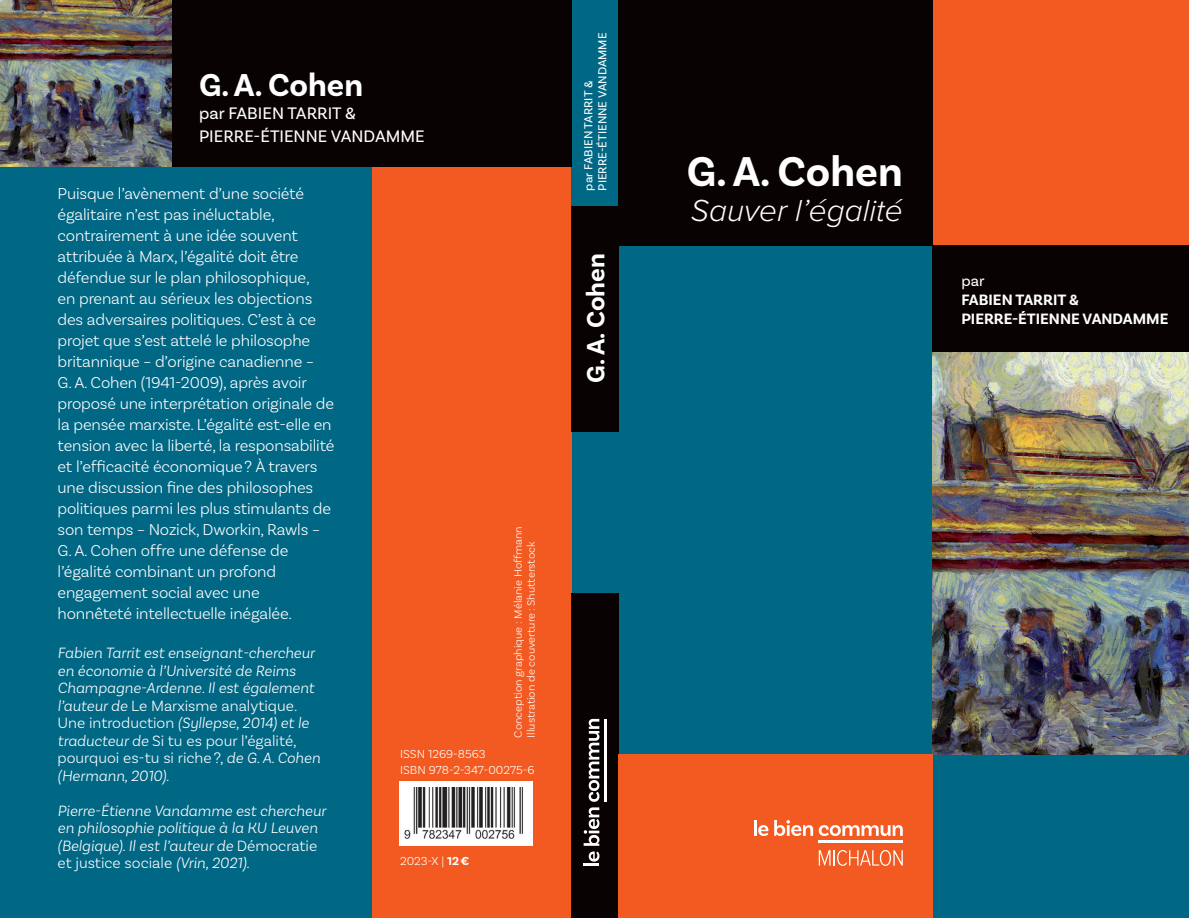
<style>
.page{position:relative;width:1189px;height:918px;background:#fff}
.page>*{position:absolute;margin:0;border:0;box-sizing:border-box;transform-origin:0 0}
.t1{font:700 43.75px "Basic Sans";color:#fff}
.t2{font:700 33.25px "Basic Sans";color:#fff}
.t3{font:italic 300 31.5px "Proxima Nova";color:#fff}
.t4{font:700 26.25px "Basic Sans";color:#fff}
.t5{font:17.5px/22.8px "Basic Sans";color:#fff}
.t6{font:300 16.62px/21px "Basic Sans";letter-spacing:-.01em;color:#fff}
.t7{font:italic 300 15.75px/17.5px "Basic Sans";color:#fff}
.t8{font:700 15.75px/19.2px "Basic Sans";color:#fff}
.t9{font:15.75px "Basic Sans";color:#fff}
.t10{font:300 12.25px/15.8px "Basic Sans";color:#fff}
.t11{font:12.25px/14px "Basic Sans";color:#fff}
.t12{font:300 11.38px/13.1px "Basic Sans";color:#fff}
.s1{font-style:normal}
.s2{font-weight:700}
</style>
<div class="page">
<div style="left:0;top:167px;width:1188px;height:751px;background:#006785"></div>
<div style="left:371px;top:0;width:200px;height:918px;background:#f25a21"></div>
<div style="left:571px;top:205px;width:47px;height:227px;background:#080302"></div>
<div style="left:571px;top:593px;width:47px;height:325px;background:#080302"></div>
<div style="left:571px;top:0;width:47px;height:205px;background:#006785"></div>
<hr style="left:583px;top:863px;width:16px;height:3px;background:#fff">
<svg style="left:583px;top:719px;width:16px;height:142px"></svg>
<hr style="left:603px;top:719px;width:3px;height:83px;background:#fff">
<img style="left:0;top:0;width:172px;height:167px">
<div style="left:172px;top:0;width:399px;height:167px;background:#080302"></div>
<div style="left:399px;top:781px;width:133px;height:64px;background:#fff"></div>
<img style="left:404px;top:787px;width:119px;height:52px">
<div style="left:932px;top:0;width:256px;height:260px;background:#f25a21"></div>
<div style="left:618px;top:754px;width:314px;height:164px;background:#f25a21"></div>
<div style="left:618px;top:0;width:314px;height:246px;background:#080302"></div>
<img style="left:932px;top:352px;width:256px;height:402px">
<div style="left:932px;top:246px;width:256px;height:106px;background:#080302"></div>
<svg style="left:818px;top:850px;width:84px;height:16px"></svg>
<hr style="left:753px;top:820px;width:3px;height:16px;background:#fff">
<svg style="left:758px;top:825px;width:10px;height:11px"></svg>
<svg style="left:774px;top:820px;width:38px;height:16px"></svg>
<svg style="left:818px;top:825px;width:84px;height:11px"></svg>
<hr style="left:818px;top:840px;width:84px;height:3px;background:#fff">
<h2 class="t2" style="left:199px;top:65px;width:165px">G. A. Cohen</h2>
<p class="t5" style="left:199px;top:102px;width:227px">par FABIEN TARRIT &amp;<br>PIERRE-ÉTIENNE VANDAMME</p>
<p class="t6" style="left:58px;top:182px;width:278px">Puisque l’avènement d’une société égalitaire n’est pas inéluctable, contrairement à une idée souvent attribuée à Marx, l’égalité doit être défendue sur le plan philosophique,<br>en prenant au sérieux les objections des adversaires politiques. C’est à ce projet que s’est attelé le philosophe britannique – d’origine canadienne –<br>G. A. Cohen (1941-2009), après avoir proposé une interprétation originale de la pensée marxiste. L’égalité est-elle en tension avec la liberté, la responsabilité et l’efficacité économique? À travers une discussion fine des philosophes politiques parmi les plus stimulants de son temps – Nozick, Dworkin, Rawls – G. A. Cohen offre une défense de l’égalité combinant un profond engagement social avec une honnêteté intellectuelle inégalée.</p>
<p class="t7" style="left:58px;top:644px;width:264px">Fabien Tarrit est enseignant-chercheur en économie à l’Université de Reims Champagne-Ardenne. Il est également l’auteur de <span class="s1">Le Marxisme analytique.<br>Une introduction</span> (Syllepse, 2014) et le traducteur de <span class="s1">Si tu es pour l’égalité, pourquoi es-tu si riche?,</span> de G. A. Cohen (Hermann, 2010).</p>
<p class="t7" style="left:58px;top:801px;width:270px">Pierre-Étienne Vandamme est chercheur en philosophie politique à la KU Leuven (Belgique). Il est l’auteur de <span class="s1">Démocratie et justice sociale</span> (Vrin, 2021).</p>
<p class="t12" style="left:511px;top:737px;width:213px;rotate:-90deg">Conception graphique : Mélanie Hoffmann<br>Illustration de couverture: Shutterstock</p>
<p class="t10" style="left:400px;top:746px;width:136px">ISSN 1269-8563<br>ISBN 978-2-347-00275-6</p>
<p class="t10" style="left:400px;top:852px;width:71px">2023-X | <span class="s2">12€</span></p>
<p class="t11" style="left:581px;top:190px;width:159px;rotate:-90deg">par FABIEN TARRIT &amp;<br>PIERRE-ÉTIENNE VANDAMME</p>
<h3 class="t4" style="left:580px;top:383px;width:131px;rotate:-90deg">G. A. Cohen</h3>
<h1 class="t1" style="left:686px;top:145px;width:217px">G. A. Cohen</h1>
<h3 class="t3" style="left:690px;top:187px;width:213px">Sauver l’égalité</h3>
<p class="t9" style="left:961px;top:271px;width:25px">par</p>
<p class="t8" style="left:961px;top:290px;width:208px">FABIEN TARRIT &amp;<br>PIERRE-ÉTIENNE VANDAMME</p>
</div>
